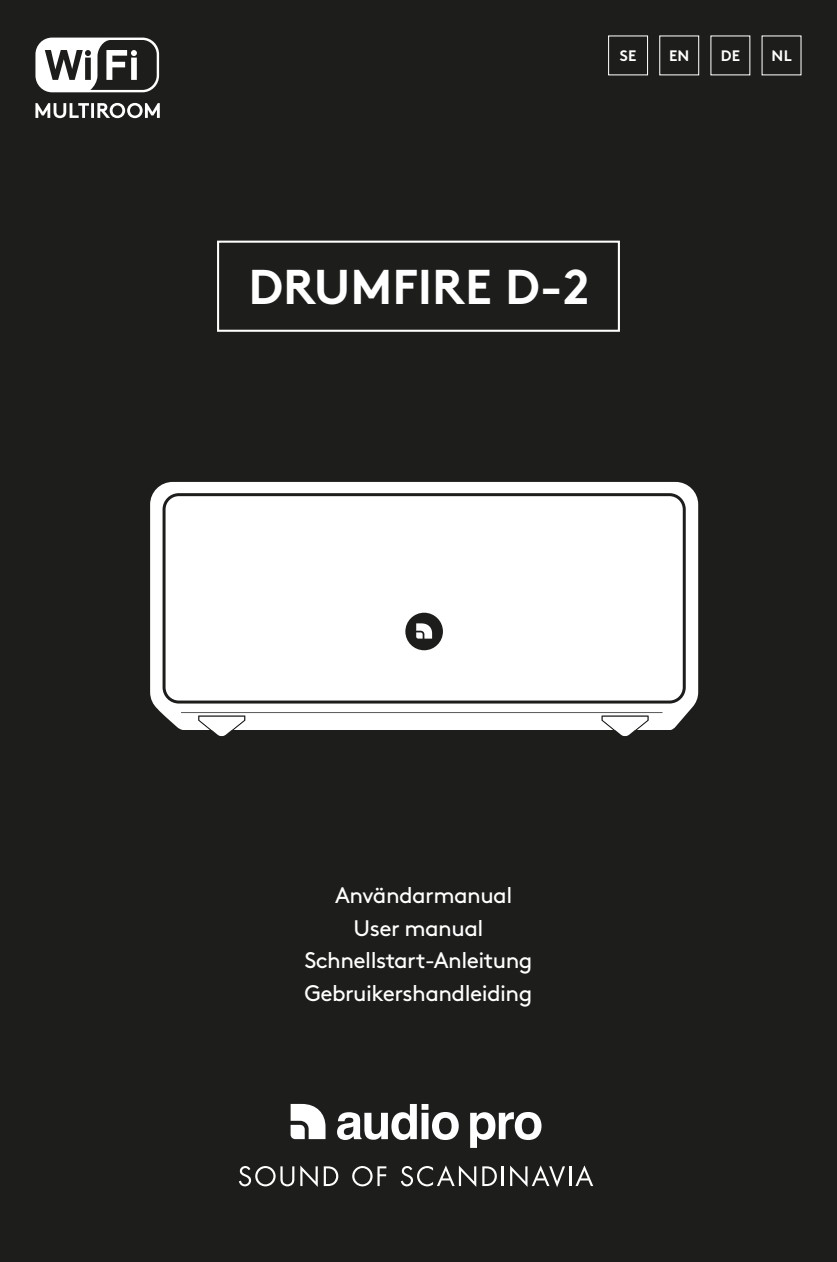
<style>
.page{position:relative;width:837px;height:1262px;background:#fff}
.page>*{position:absolute;margin:0;border:0;box-sizing:border-box;transform-origin:0 0}
.t1{font:700 48.75px "Brown";color:#fff}
.t2{font:22.5px/32.5px "Brown";letter-spacing:-.025em;color:#fff;text-align:center}
.t3{font:700 15.25px "Brown";letter-spacing:.015em;color:#fff}
</style>
<div class="page">
<div style="left:0;top:0;width:836px;height:1261px;background:#1d1d1b"></div>
<svg style="left:290px;top:1103px;width:35px;height:36px"></svg>
<svg style="left:337px;top:1104px;width:79px;height:35px"></svg>
<div style="left:421px;top:1103px;width:7px;height:6px;background:#fff"></div>
<div style="left:421px;top:1112px;width:7px;height:27px;background:#fff"></div>
<svg style="left:432px;top:1112px;width:26px;height:27px"></svg>
<svg style="left:470px;top:1112px;width:71px;height:35px"></svg>
<svg style="left:239px;top:1166px;width:55px;height:20px"></svg>
<svg style="left:300px;top:1165px;width:17px;height:21px"></svg>
<svg style="left:323px;top:1166px;width:15px;height:20px"></svg>
<svg style="left:352px;top:1166px;width:34px;height:20px"></svg>
<svg style="left:400px;top:1165px;width:76px;height:21px"></svg>
<svg style="left:482px;top:1166px;width:14px;height:20px"></svg>
<hr style="left:501px;top:1166px;width:3px;height:20px;background:#fff">
<svg style="left:510px;top:1165px;width:55px;height:22px"></svg>
<hr style="left:569px;top:1166px;width:2px;height:20px;background:#fff">
<svg style="left:575px;top:1165px;width:18px;height:21px"></svg>
<div style="left:659px;top:35px;width:40px;height:40px;border:1px solid #fff"></div>
<div style="left:217px;top:241px;width:402px;height:91px;border:2px solid #fff"></div>
<svg style="left:35px;top:103px;width:125px;height:15px"></svg>
<svg style="left:35px;top:38px;width:124px;height:54px"></svg>
<div style="left:150px;top:482px;width:548px;height:248px;background:#fff"></div>
<svg style="left:199px;top:716px;width:45px;height:20px"></svg>
<svg style="left:602px;top:716px;width:45px;height:20px"></svg>
<svg style="left:416px;top:623px;width:16px;height:15px"></svg>
<p class="t3" style="left:619px;top:43px;width:18px">SE</p>
<p class="t3" style="left:668px;top:43px;width:22px">EN</p>
<p class="t3" style="left:720px;top:43px;width:21px">DE</p>
<p class="t3" style="left:771px;top:43px;width:22px">NL</p>
<h1 class="t1" style="left:248px;top:247px;width:342px">DRUMFIRE D-2</h1>
<p class="t2" style="left:304px;top:877px;width:229px">Användarmanual<br>User manual<br>Schnellstart-Anleitung<br>Gebruikershandleiding</p>
</div>
